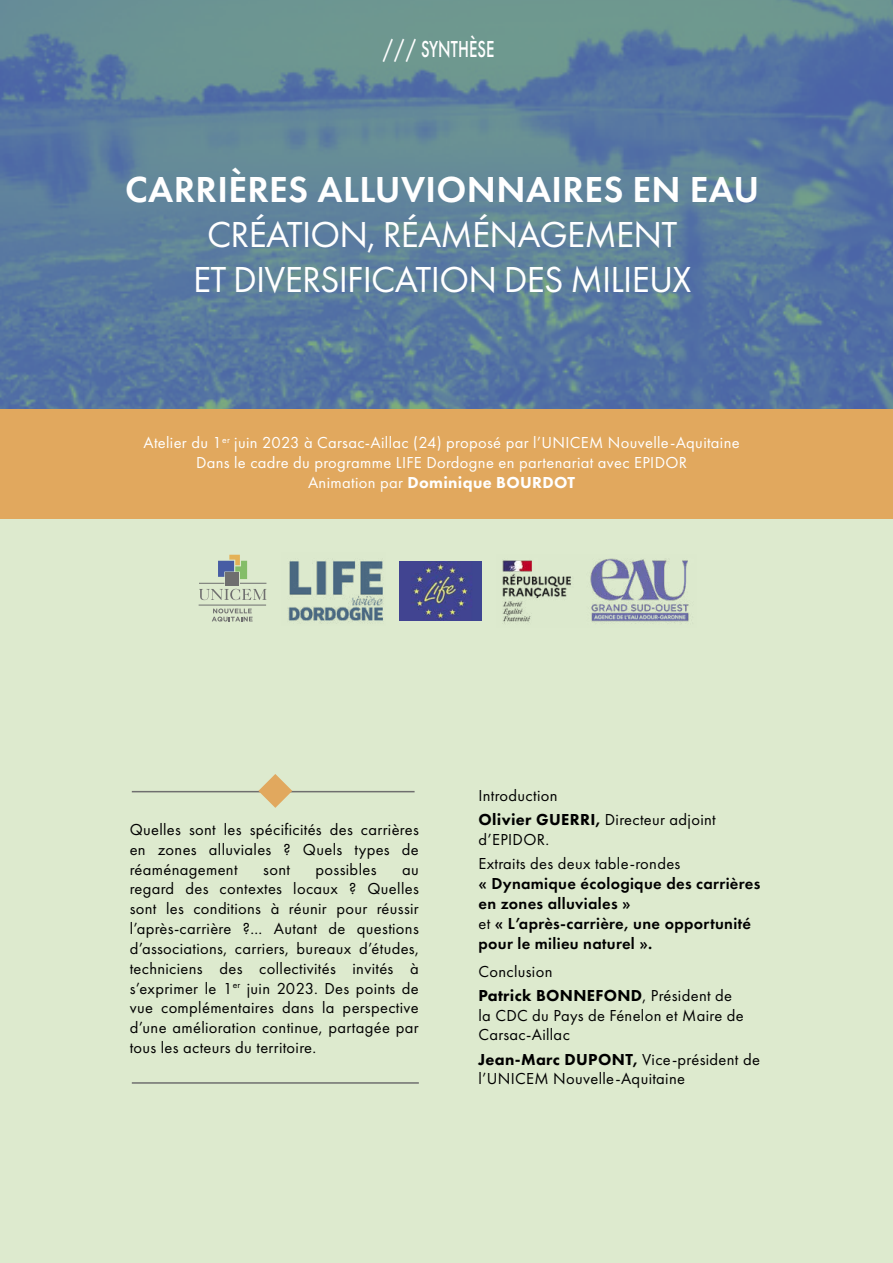
<style>
.page{position:relative;width:893px;height:1263px;background:#fff}
.page>*{position:absolute;margin:0;border:0;box-sizing:border-box;transform-origin:0 0}
.t1{font:37.5px/45px "Futura PT";letter-spacing:-.02em;color:#fff;text-align:center}
.t2{font:600 37.5px "Futura PT";letter-spacing:.01em;color:#fff}
.t3{font:500 24px "Futura PT";color:#fff;scale:.7 1}
.t4{font:16.5px/19.8px "Futura PT";letter-spacing:.02em;color:#000}
.t5{font:16.5px/19.8px "Futura PT";letter-spacing:.02em;color:#fff;text-align:center}
.t6{font:600 16.5px/19.8px "Futura PT";letter-spacing:.02em;color:#000}
.s1{font-weight:800}
.s2{font-weight:400}
</style>
<div class="page">
<div style="left:0;top:518px;width:893px;height:745px;background:#ddeace"></div>
<hr style="left:132px;top:791px;width:283px;height:1px;background:#6f6f6f">
<div style="left:0;top:408px;width:893px;height:111px;background:#e1a85e"></div>
<img style="left:0;top:0;width:893px;height:408px">
<svg style="left:258px;top:774px;width:34px;height:34px"></svg>
<hr style="left:132px;top:1082px;width:287px;height:2px;background:#6f6f6f">
<hr style="left:199px;top:605px;width:67px;height:1px;background:#6f6f6f">
<svg style="left:199px;top:555px;width:67px;height:45px"></svg>
<svg style="left:212px;top:608px;width:41px;height:14px"></svg>
<img style="left:288px;top:560px;width:95px;height:64px">
<img style="left:399px;top:561px;width:82px;height:59px">
<img style="left:502px;top:558px;width:187px;height:66px">
<h2 class="t3" style="left:383px;top:35px;width:161px">/// SYNTHÈSE</h2>
<h1 class="t2" style="left:125px;top:167px;width:636px">CARRIÈRES ALLUVIONNAIRES EN EAU</h1>
<h1 class="t1" style="left:193px;top:212px;width:500px">CRÉATION, RÉAMÉNAGEMENT<br>ET DIVERSIFICATION DES MILIEUX</h1>
<p class="t5" style="left:143px;top:433px;width:598px">Atelier du 1<sup>er</sup> juin 2023 à Carsac-Aillac (24) proposé par l’UNICEM Nouvelle-Aquitaine<br>Dans le cadre du programme LIFE Dordogne en partenariat avec EPIDOR<br>Animation par <span class="s1">Dominique BOURDOT</span></p>
<p class="t4" style="left:130px;top:820px;width:291px;text-align:justify">Quelles sont les spécificités des carrières en zones alluviales ? Quels types de réaménagement</p>
<p class="t4" style="left:263px;top:859px;width:28px">sont</p>
<p class="t4" style="left:316px;top:859px;width:62px">possibles</p>
<p class="t4" style="left:130px;top:859px;width:291px;text-align:justify;text-indent:272px">au regard des contextes locaux ? Quelles sont les conditions à réunir pour réussir l’après-carrière ?... Autant de questions d’associations, carriers, bureaux d’études, techniciens des collectivités invités à s’exprimer le 1<sup>er</sup> juin 2023. Des points de vue complémentaires dans la perspective d’une amélioration continue, partagée par tous les acteurs du territoire.</p>
<p class="t4" style="left:478px;top:784px;width:239px;line-height:24px">Introduction<br><span class="s1">Olivier GUERRI,</span> Directeur adjoint</p>
<p class="t4" style="left:478px;top:828px;width:203px;line-height:24px">d’EPIDOR.<br>Extraits des deux table-rondes</p>
<p class="t6" style="left:478px;top:873px;width:284px">« Dynamique écologique des carrières en zones alluviales »<br><span class="s2">et</span> « L’après-carrière, une opportunité pour le milieu naturel ».</p>
<p class="t4" style="left:478px;top:959px;width:255px;line-height:24px">Conclusion<br><span class="s1">Patrick BONNEFOND</span>, Président de</p>
<p class="t4" style="left:478px;top:1005px;width:267px">la CDC du Pays de Fénelon et Maire de<br>Carsac-Aillac</p>
<p class="t4" style="left:478px;top:1049px;width:283px"><span class="s1">Jean-Marc DUPONT,</span> Vice-président de l’UNICEM Nouvelle-Aquitaine</p>
</div>
